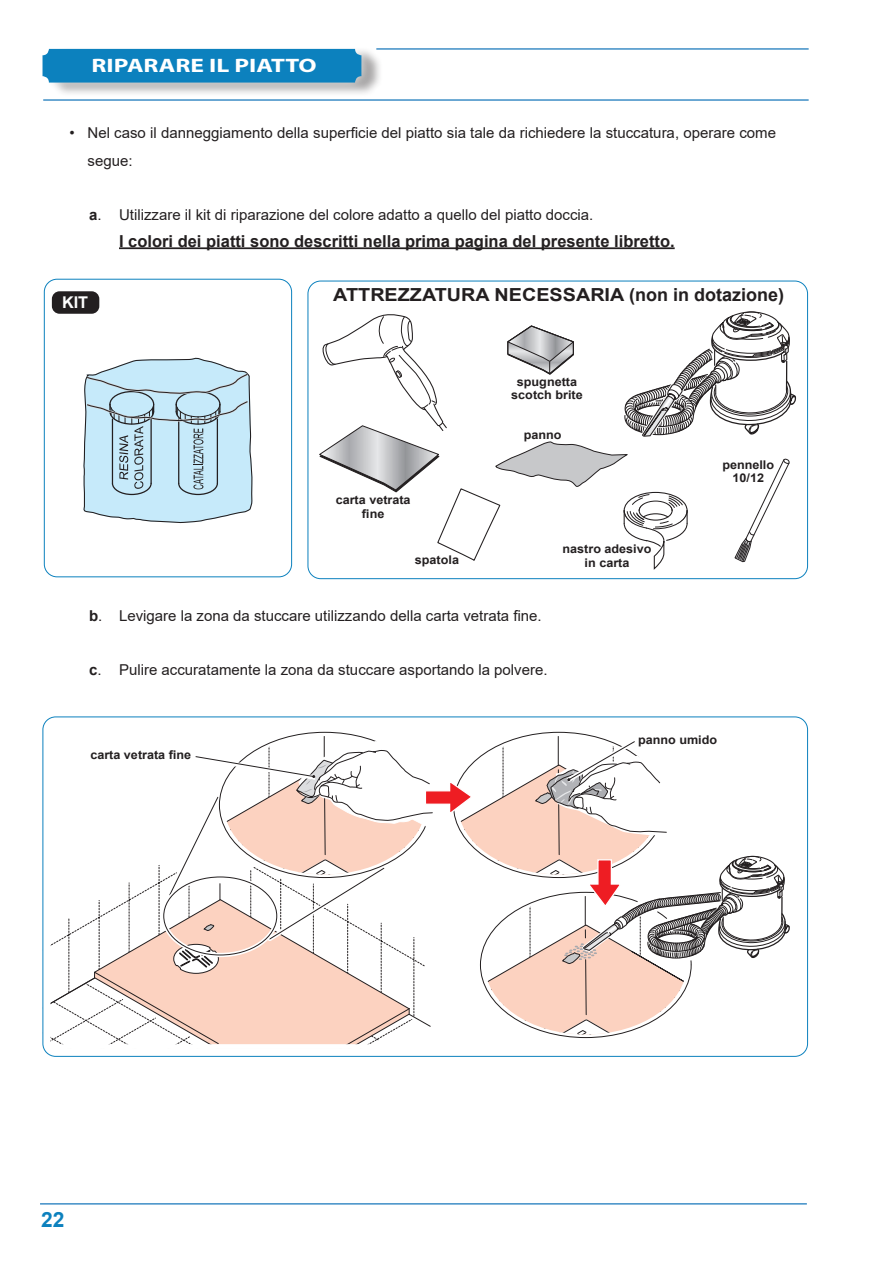
<style>
.page{position:relative;width:893px;height:1263px;background:#fff}
.page>*{position:absolute;margin:0;border:0;box-sizing:border-box;transform-origin:0 0}
.t1{font:700 21px "Arial";color:#0c81be}
.t2{font:700 19.5px "Myriad Pro";color:#fff;scale:1.3 1}
.t3{font:700 18px "Arial";color:#231f20;scale:1.1 1}
.t4{font:700 16.5px "Arial";color:#231f20}
.t5{font:700 16.2px "Arial";color:#fff}
.t6{font:15px/27px "Arial";color:#231f20}
.t7{font:700 12px/13.5px "Arial";color:#231f20;text-align:center;scale:1.05 1}
.s1{font-weight:700}
</style>
<div class="page">
<hr style="left:43px;top:99px;width:766px;height:2px;background:#3e8ec6">
<hr style="left:376px;top:48px;width:433px;height:2px;background:#3e8ec6">
<div style="left:47px;top:47px;width:336px;height:50px;background:#231f20;opacity:.4"></div>
<div style="left:33px;top:39px;width:338px;height:53px;background:#fff;opacity:.75"></div>
<div style="left:43px;top:49px;width:318px;height:34px;background:#0c81be;border-radius:6px"></div>
<hr style="left:40px;top:1203px;width:767px;height:1px;background:#3e8ec6">
<svg style="left:83px;top:358px;width:169px;height:165px;background:#bcdae7"></svg>
<div style="left:44px;top:279px;width:248px;height:298px;border:1px solid #0c81be;border-radius:13px"></div>
<svg style="left:319px;top:311px;width:477px;height:259px"></svg>
<div style="left:308px;top:281px;width:500px;height:298px;border:1px solid #0c81be;border-radius:13px"></div>
<div style="left:52px;top:291px;width:47px;height:23px;background:#231f20;border-radius:8px"></div>
<svg style="left:43px;top:732px;width:747px;height:317px"></svg>
<hr style="left:119px;top:247px;width:556px;height:2px;background:#231f20">
<h2 class="t2" style="left:92px;top:53px;width:175px">RIPARARE IL PIATTO</h2>
<p class="t6" style="left:88px;top:120px;width:690px;text-indent:-18px">• Nel caso il danneggiamento della superficie del piatto sia tale da richiedere la stuccatura, operare come segue:</p>
<p class="t6" style="left:89px;top:201px;width:506px"><span class="s1">a</span>. Utilizzare il kit di riparazione del colore adatto a quello del piatto doccia.</p>
<p class="t4" style="left:119px;top:229px;width:557px">I colori dei piatti sono descritti nella prima pagina del presente libretto.</p>
<p class="t5" style="left:62px;top:291px;width:28px">KIT</p>
<p class="t3" style="left:333px;top:282px;width:411px">ATTREZZATURA NECESSARIA (non in dotazione)</p>
<p class="t7" style="left:511px;top:375px;width:70px">spugnetta scotch brite</p>
<p class="t7" style="left:336px;top:493px;width:73px">carta vetrata fine</p>
<p class="t7" style="left:415px;top:553px;width:44px">spatola</p>
<p class="t7" style="left:524px;top:429px;width:38px">panno</p>
<p class="t7" style="left:563px;top:543px;width:86px">nastro adesivo in carta</p>
<p class="t7" style="left:722px;top:458px;width:51px">pennello<br>10/12</p>
<p class="t6" style="left:89px;top:602px;width:454px"><span class="s1">b</span>. Levigare la zona da stuccare utilizzando della carta vetrata fine.</p>
<p class="t6" style="left:89px;top:656px;width:460px"><span class="s1">c</span>. Pulire accuratamente la zona da stuccare asportando la polvere.</p>
<p class="t7" style="left:90px;top:748px;width:98px">carta vetrata fine</p>
<p class="t7" style="left:638px;top:733px;width:77px">panno umido</p>
<h1 class="t1" style="left:41px;top:1204px;width:25px">22</h1>
</div>
